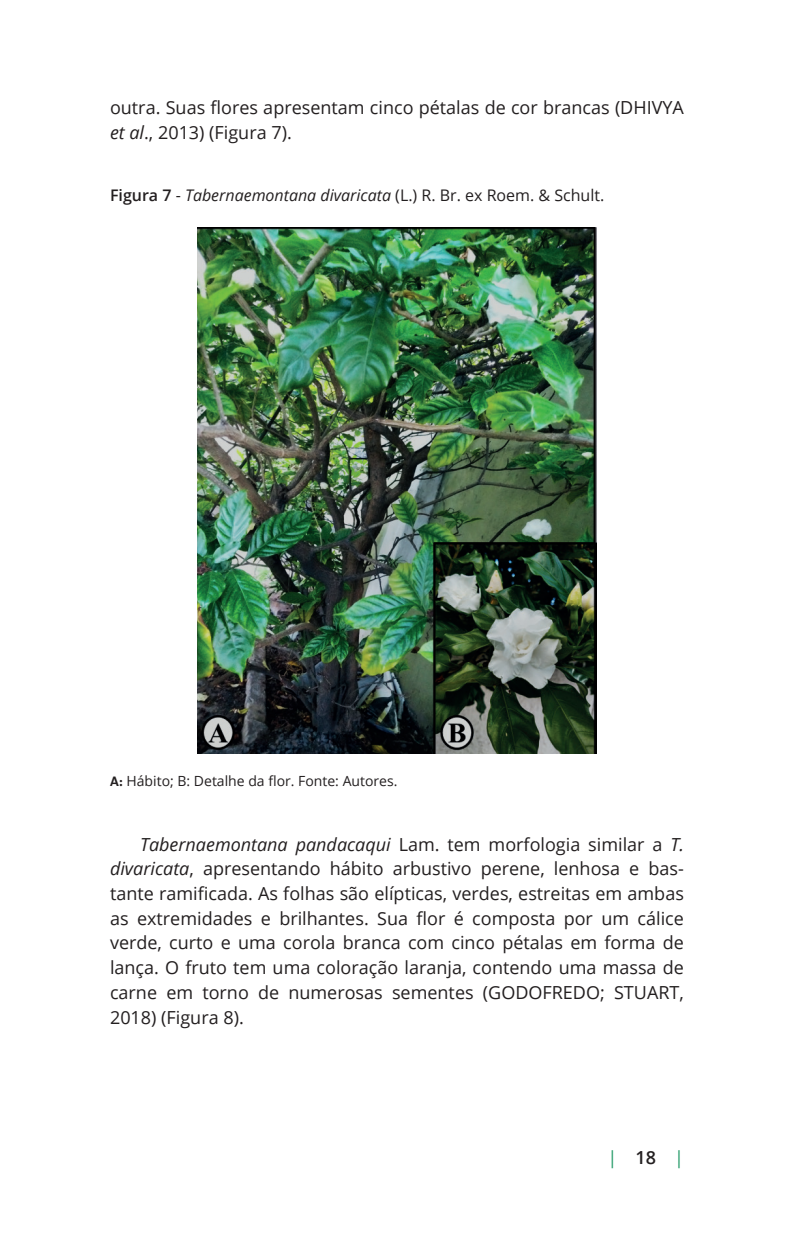
<style>
.page{position:relative;width:794px;height:1248px;background:#fff}
.page>*{position:absolute;margin:0;border:0;box-sizing:border-box;transform-origin:0 0}
.t1{font:18px/24.6px "Open Sans";color:#231f20}
.t2{font:18px "Open Sans";color:#289c6a}
.t3{font:16px "Open Sans";color:#231f20}
.t4{font:14px "Open Sans";color:#231f20}
.s1{font-style:italic}
.s2{font-weight:600}
.s3{font-family:"The Sans";font-weight:700}
.s4{font-weight:600;color:#231f20}
</style>
<div class="page">
<img style="left:198px;top:227px;width:398px;height:526px">
<p class="t1" style="left:110px;top:94px;width:575px">outra. Suas flores apresentam cinco pétalas de cor brancas (DHIVYA <span class="s1">et al</span>., 2013) (Figura 7).</p>
<p class="t3" style="left:110px;top:184px;width:496px"><span class="s2">Figura 7</span> - <span class="s1">Tabernaemontana divaricata</span> (L.) R. Br. ex Roem. &amp; Schult.</p>
<p class="t4" style="left:110px;top:771px;width:289px"><span class="s3">A:</span> Hábito; B: Detalhe da flor. Fonte: Autores.</p>
<p class="t1" style="left:110px;top:831px;width:575px;text-align:justify;text-indent:30px"><span class="s1">Tabernaemontana pandacaqui</span> Lam. tem morfologia similar a <span class="s1">T. divaricata</span>, apresentando hábito arbustivo perene, lenhosa e bas&shy;tante ramificada. As folhas são elípticas, verdes, estreitas em ambas as extremidades e brilhantes. Sua flor é composta por um cálice verde, curto e uma corola branca com cinco pétalas em forma de lança. O fruto tem uma coloração laranja, contendo uma massa de carne em torno de numerosas sementes (GODOFREDO; STUART, 2018) (Figura 8).</p>
<p class="t2" style="left:607px;top:1145px;width:78px">| <span class="s4">18</span> |</p>
</div>
